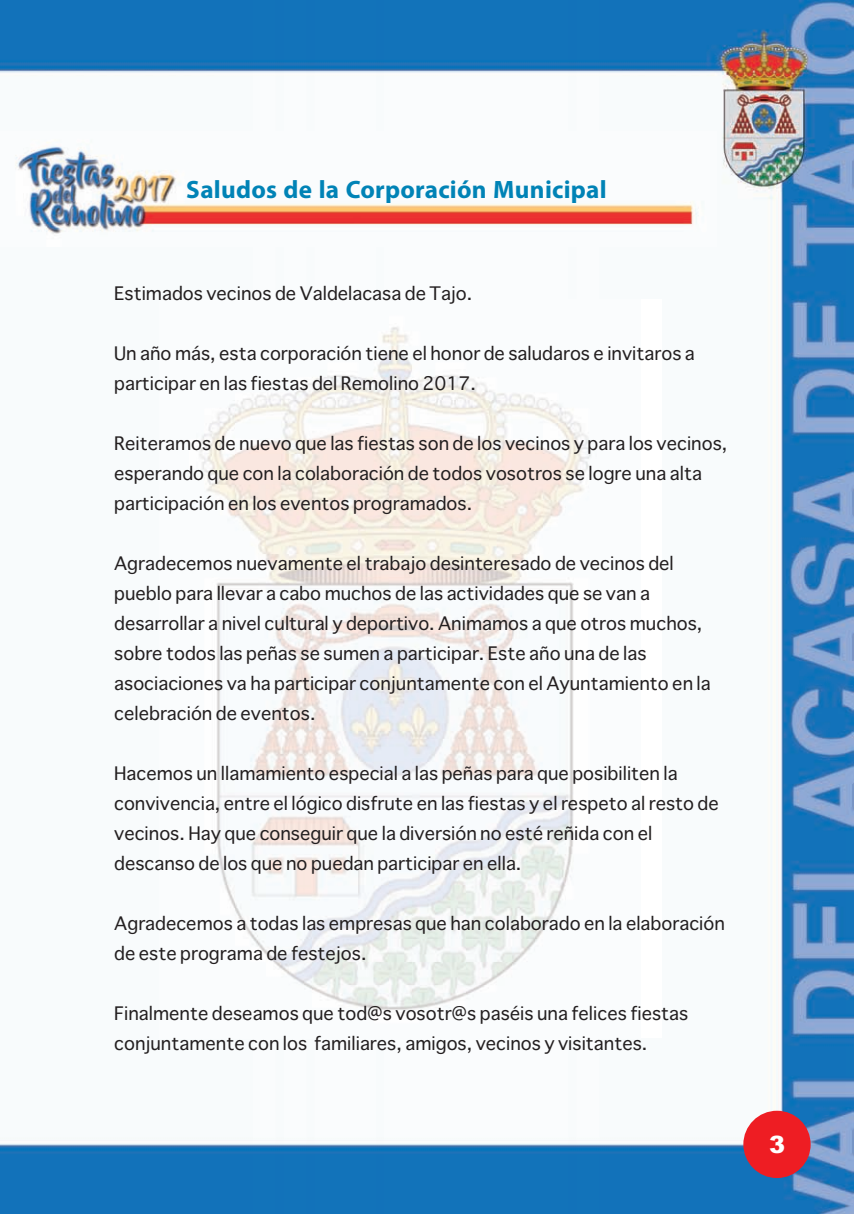
<style>
.page{position:relative;width:854px;height:1214px;background:#fff}
.page>*{position:absolute;margin:0;border:0;box-sizing:border-box;transform-origin:0 0}
.t1{font:700 36px "Myriad Arabic";letter-spacing:.005em;color:#0083b6}
.t2{font:900 24px "Arial";color:#fff}
.t3{font:18px/30px "Sathu";color:#231f20}
</style>
<div class="page">
<img style="left:0;top:0;width:853px;height:1213px">
<div style="left:743px;top:1110px;width:67px;height:67px;background:#ee1d23;border-radius:50%"></div>
<img style="left:0;top:131px;width:716px;height:116px">
<div style="left:159px;top:299px;width:502px;height:738px;background:#fff"></div>
<img style="left:199px;top:327px;width:393px;height:683px">
<h1 class="t1" style="left:186px;top:173px;width:422px">Saludos de la Corporación Municipal</h1>
<p class="t3" style="left:114px;top:278px;width:359px">Estimados vecinos de Valdelacasa de Tajo.</p>
<p class="t3" style="left:114px;top:338px;width:582px">Un año más, esta corporación tiene el honor de saludaros e invitaros a participar en las fiestas del Remolino 2017.</p>
<p class="t3" style="left:114px;top:428px;width:614px">Reiteramos de nuevo que las fiestas son de los vecinos y para los vecinos, esperando que con la colaboración de todos vosotros se logre una alta participación en los eventos programados.</p>
<p class="t3" style="left:114px;top:548px;width:598px">Agradecemos nuevamente el trabajo desinteresado de vecinos del pueblo para llevar a cabo muchos de las actividades que se van a desarrollar a nivel cultural y deportivo. Animamos a que otros muchos, sobre todos las peñas se sumen a participar. Este año una de las asociaciones va ha participar conjuntamente con el Ayuntamiento en la celebración de eventos.</p>
<p class="t3" style="left:114px;top:758px;width:605px">Hacemos un llamamiento especial a las peñas para que posibiliten la convivencia, entre el lógico disfrute en las fiestas y el respeto al resto de vecinos. Hay que conseguir que la diversión no esté reñida con el descanso de los que no puedan participar en ella.</p>
<p class="t3" style="left:114px;top:908px;width:612px">Agradecemos a todas las empresas que han colaborado en la elaboración de este programa de festejos.</p>
<p class="t3" style="left:114px;top:998px;width:575px">Finalmente deseamos que tod@s vosotr@s paséis una felices fiestas conjuntamente con los familiares, amigos, vecinos y visitantes.</p>
<h2 class="t2" style="left:769px;top:1130px;width:18px">3</h2>
</div>
